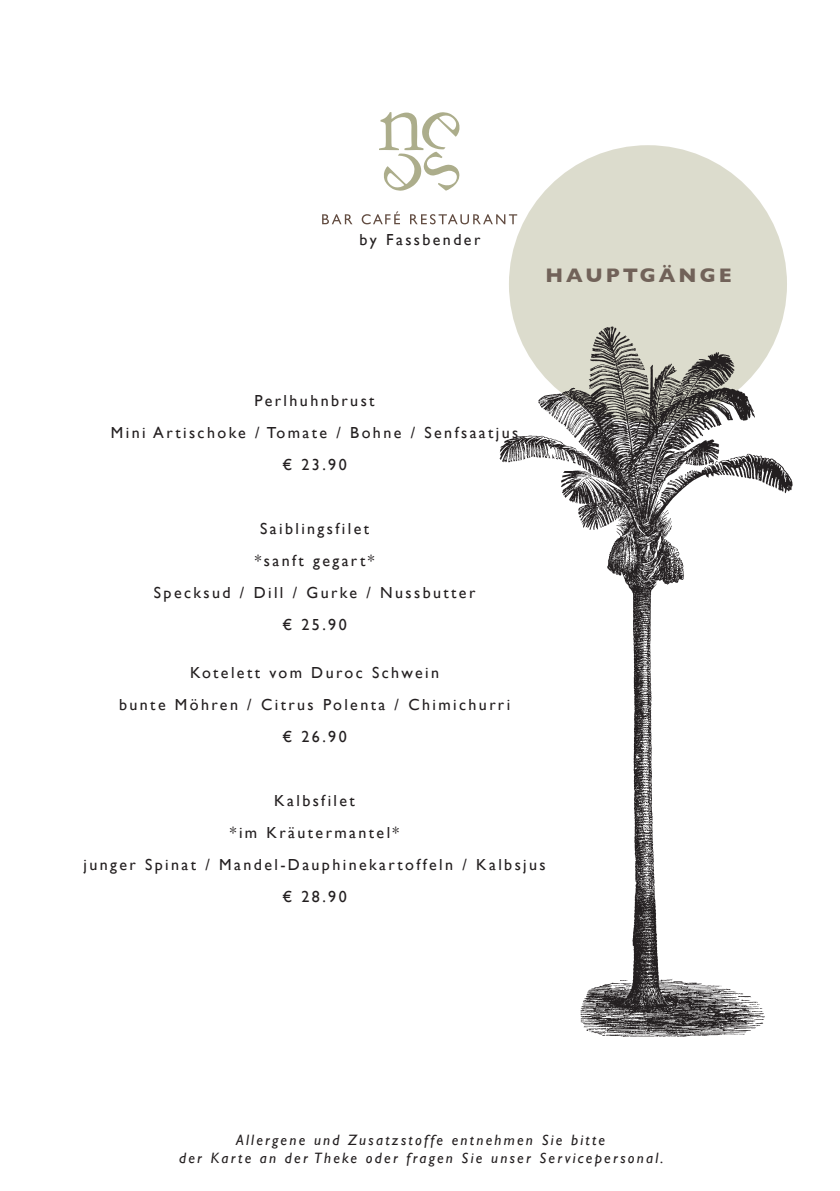
<style>
.page{position:relative;width:840px;height:1191px;background:#fff}
.page>*{position:absolute;margin:0;border:0;box-sizing:border-box;transform-origin:0 0}
.t1{font:700 20px "Gill Sans";letter-spacing:.15em;color:#716259}
.t2{font:16px "Gill Sans";letter-spacing:.15em;color:#231f20}
.t3{font:italic 15px/18px "Gill Sans";letter-spacing:.15em;color:#231f20;text-align:center}
</style>
<div class="page">
<svg style="left:322px;top:211px;width:195px;height:13px"></svg>
<svg style="left:379px;top:112px;width:80px;height:79px"></svg>
<div style="left:508px;top:145px;width:278px;height:278px;background:#dcdccd;border-radius:50%"></div>
<img style="left:499px;top:325px;width:294px;height:712px">
<p class="t2" style="left:359px;top:230px;width:122px">by Fassbender</p>
<p class="t1" style="left:545px;top:259px;width:187px">HAUPTGÄNGE</p>
<p class="t2" style="left:254px;top:391px;width:121px">Perlhuhnbrust</p>
<p class="t2" style="left:111px;top:423px;width:409px">Mini Artischoke / Tomate / Bohne / Senfsaatjus</p>
<p class="t2" style="left:282px;top:455px;width:66px">€ 23.90</p>
<p class="t2" style="left:260px;top:519px;width:110px">Saiblingsfilet</p>
<p class="t2" style="left:255px;top:551px;width:121px">*sanft gegart*</p>
<p class="t2" style="left:154px;top:583px;width:323px">Specksud / Dill / Gurke / Nussbutter</p>
<p class="t2" style="left:282px;top:615px;width:66px">€ 25.90</p>
<p class="t2" style="left:190px;top:663px;width:250px">Kotelett vom Duroc Schwein</p>
<p class="t2" style="left:119px;top:695px;width:392px">bunte Möhren / Citrus Polenta / Chimichurri</p>
<p class="t2" style="left:282px;top:727px;width:66px">€ 26.90</p>
<p class="t2" style="left:274px;top:791px;width:82px">Kalbsfilet</p>
<p class="t2" style="left:230px;top:823px;width:171px">*im Kräutermantel*</p>
<p class="t2" style="left:83px;top:855px;width:463px">junger Spinat / Mandel-Dauphinekartoffeln / Kalbsjus</p>
<p class="t2" style="left:282px;top:887px;width:66px">€ 28.90</p>
<p class="t3" style="left:179px;top:1130px;width:485px">Allergene und Zusatzstoffe entnehmen Sie bitte<br>der Karte an der Theke oder fragen Sie unser Servicepersonal.</p>
</div>
